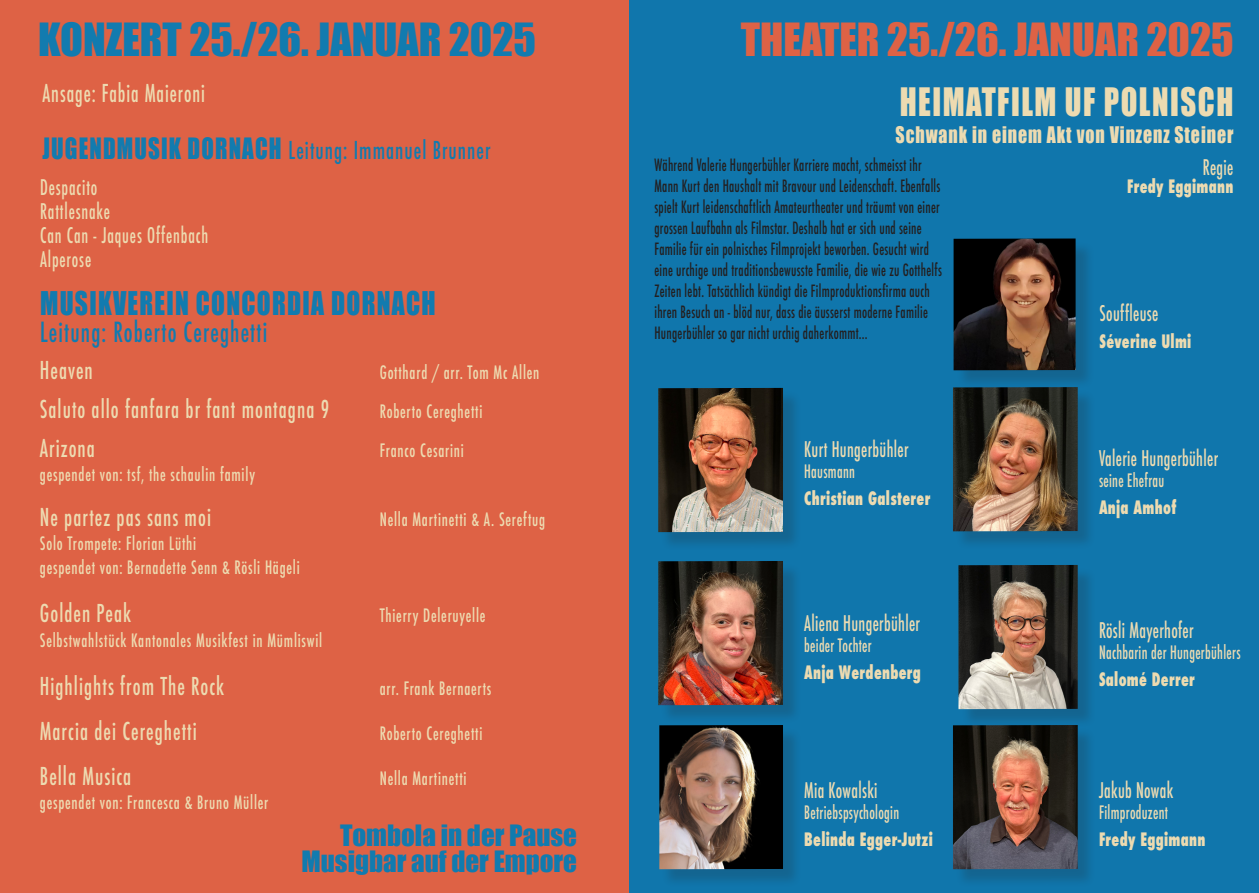
<style>
.page{position:relative;width:1259px;height:893px;background:#fff}
.page>*{position:absolute;margin:0;border:0;box-sizing:border-box;transform-origin:0 0}
.t1{font:42px "Impact";color:#127baf}
.t2{font:42px "Impact";color:#de6245}
.t3{font:36px "Impact";letter-spacing:.05em;color:#eddbb1;scale:.85 1}
.t4{font:30px "Impact";letter-spacing:.05em;color:#127baf;scale:.85 1}
.t5{font:27px "Impact";color:#117baf}
.t6{font:500 condensed 27px "Futura";letter-spacing:.05em;color:#127baf;scale:.85 1}
.t7{font:500 condensed 24px "Futura";letter-spacing:.05em;color:#eddbb1;scale:.85 1}
.t8{font:500 condensed 24px "Futura";letter-spacing:.05em;color:#127baf;scale:.85 1}
.t9{font:500 condensed 24px "Futura";letter-spacing:.05em;color:#eddbb1;scale:.8 1}
.t10{font:500 condensed 21px "Futura";letter-spacing:.02em;color:#eddbb1;scale:.8 1}
.t11{font:500 condensed 21px "Futura";letter-spacing:.05em;color:#eddbb1;scale:.8 1}
.t12{font:21px "Impact";letter-spacing:.05em;color:#eddbb1;scale:.85 1}
.t13{font:500 condensed 18px "Futura";letter-spacing:.05em;color:#eddbb1;scale:.85 1}
.t14{font:500 condensed 18px/27px "Futura";letter-spacing:.02em;color:#eddbb1;scale:.8 1}
.t15{font:800 condensed 18px/27px "Futura";letter-spacing:.02em;color:#eddbb1;scale:.8 1}
.t16{font:500 condensed 16.5px/21px "Futura";letter-spacing:.02em;color:#231f20;scale:.8 1}
.s1{font-family:"Impact";font-weight:400;font-stretch:normal;font-size:27px}
.s2{font-weight:500}
.s3{font-weight:800}
</style>
<div class="page">
<div style="left:0;top:0;width:629px;height:893px;background:#de6245"></div>
<div style="left:629px;top:0;width:630px;height:893px;background:#1076ac"></div>
<div style="left:660px;top:390px;width:141px;height:161px;background:#231f20;opacity:.2"></div>
<img style="left:658px;top:388px;width:125px;height:144px">
<div style="left:960px;top:567px;width:136px;height:161px;background:#231f20;opacity:.2"></div>
<img style="left:958px;top:565px;width:119px;height:144px">
<div style="left:955px;top:389px;width:141px;height:161px;background:#231f20;opacity:.2"></div>
<img style="left:953px;top:387px;width:124px;height:144px">
<div style="left:661px;top:727px;width:140px;height:161px;background:#231f20;opacity:.2"></div>
<img style="left:659px;top:725px;width:124px;height:144px">
<div style="left:660px;top:563px;width:141px;height:161px;background:#231f20;opacity:.2"></div>
<img style="left:658px;top:561px;width:125px;height:144px">
<div style="left:955px;top:727px;width:141px;height:161px;background:#231f20;opacity:.2"></div>
<img style="left:953px;top:725px;width:124px;height:144px">
<div style="left:956px;top:241px;width:138px;height:148px;background:#231f20;opacity:.2"></div>
<img style="left:953px;top:238px;width:122px;height:132px">
<p class="t1" style="left:38px;top:7px;width:499px">KONZERT 25./26. JANUAR 2025</p>
<p class="t9" style="left:43px;top:78px;width:205px">Ansage: Fabia Maieroni</p>
<p class="t8" style="left:43px;top:135px;width:528px"><span class="s1">JUGENDMUSIK DORNACH</span> Leitung: Immanuel Brunner</p>
<p class="t11" style="left:40px;top:174px;width:73px">Despacito</p>
<p class="t11" style="left:40px;top:198px;width:89px">Rattlesnake</p>
<p class="t11" style="left:40px;top:222px;width:212px">Can Can - Jaques Offenbach</p>
<p class="t11" style="left:40px;top:246px;width:65px">Alperose</p>
<p class="t4" style="left:40px;top:280px;width:467px">MUSIKVEREIN CONCORDIA DORNACH</p>
<p class="t6" style="left:40px;top:315px;width:269px">Leitung: Roberto Cereghetti</p>
<p class="t7" style="left:40px;top:355px;width:64px">Heaven</p>
<p class="t13" style="left:380px;top:361px;width:189px">Gotthard / arr. Tom Mc Allen</p>
<p class="t7" style="left:40px;top:394px;width:342px">Saluto allo fanfara br fant montagna 9</p>
<p class="t13" style="left:380px;top:400px;width:122px">Roberto Cereghetti</p>
<p class="t7" style="left:40px;top:433px;width:66px">Arizona</p>
<p class="t13" style="left:380px;top:439px;width:101px">Franco Cesarini</p>
<p class="t13" style="left:40px;top:463px;width:254px">gespendet von: tsf, the schaulin family</p>
<p class="t7" style="left:40px;top:502px;width:203px">Ne partez pas sans moi</p>
<p class="t13" style="left:380px;top:508px;width:196px">Nella Martinetti &amp; A. Sereftug</p>
<p class="t13" style="left:40px;top:532px;width:185px">Solo Trompete: Florian Lüthi</p>
<p class="t13" style="left:40px;top:556px;width:307px">gespendet von: Bernadette Senn &amp; Rösli Hägeli</p>
<p class="t7" style="left:40px;top:598px;width:109px">Golden Peak</p>
<p class="t13" style="left:380px;top:604px;width:126px">Thierry Deleruyelle</p>
<p class="t13" style="left:40px;top:628px;width:334px">Selbstwahlstück Kantonales Musikfest in Mümliswil</p>
<p class="t7" style="left:40px;top:670px;width:218px">Highlights from The Rock</p>
<p class="t13" style="left:380px;top:676px;width:133px">arr. Frank Bernaerts</p>
<p class="t7" style="left:40px;top:715px;width:186px">Marcia dei Cereghetti</p>
<p class="t13" style="left:380px;top:721px;width:122px">Roberto Cereghetti</p>
<p class="t7" style="left:40px;top:760px;width:109px">Bella Musica</p>
<p class="t13" style="left:380px;top:766px;width:104px">Nella Martinetti</p>
<p class="t13" style="left:40px;top:790px;width:270px">gespendet von: Francesca &amp; Bruno Müller</p>
<p class="t5" style="left:340px;top:815px;width:238px">Tombola in der Pause</p>
<p class="t5" style="left:301px;top:840px;width:277px">Musigbar auf der Empore</p>
<p class="t2" style="left:741px;top:7px;width:494px">THEATER 25./26. JANUAR 2025</p>
<p class="t3" style="left:899px;top:74px;width:394px">HEIMATFILM UF POLNISCH</p>
<p class="t12" style="left:895px;top:118px;width:399px">Schwank in einem Akt von Vinzenz Steiner</p>
<p class="t16" style="left:654px;top:155px;width:361px">Während Valerie Hungerbühler Karriere macht, schmeisst ihr Mann Kurt den Haushalt mit Bravour und Leidenschaft. Ebenfalls spielt Kurt leidenschaftlich Amateurtheater und träumt von einer grossen Laufbahn als Filmstar. Deshalb hat er sich und seine Familie für ein polnisches Filmprojekt beworben. Gesucht wird eine urchige und traditionsbewusste Familie, die wie zu Gotthelfs Zeiten lebt. Tatsächlich kündigt die Filmproduktionsfirma auch ihren Besuch an - blöd nur, dass die äusserst moderne Familie Hungerbühler so gar nicht urchig daherkommt...</p>
<p class="t10" style="left:804px;top:436px;width:132px">Kurt Hungerbühler</p>
<p class="t15" style="left:804px;top:458px;width:159px"><span class="s2">Hausmann<br></span>Christian Galsterer</p>
<p class="t10" style="left:804px;top:610px;width:146px">Aliena Hungerbühler</p>
<p class="t15" style="left:804px;top:632px;width:147px"><span class="s2">beider Tochter<br></span>Anja Werdenberg</p>
<p class="t10" style="left:804px;top:777px;width:93px">Mia Kowalski</p>
<p class="t14" style="left:804px;top:799px;width:162px">Betriebspsychologin<br><span class="s3">Belinda Egger-Jutzi</span></p>
<p class="t10" style="left:1203px;top:154px;width:40px">Regie</p>
<p class="t15" style="left:1127px;top:173px;width:134px">Fredy Eggimann</p>
<p class="t10" style="left:1099px;top:300px;width:75px">Souffleuse</p>
<p class="t15" style="left:1099px;top:328px;width:116px">Séverine Ulmi</p>
<p class="t10" style="left:1099px;top:444px;width:150px">Valerie Hungerbühler</p>
<p class="t14" style="left:1099px;top:466px;width:98px">seine Ehefrau<br><span class="s3">Anja Amhof</span></p>
<p class="t10" style="left:1099px;top:616px;width:120px">Rösli Mayerhofer</p>
<p class="t14" style="left:1099px;top:639px;width:179px">Nachbarin der Hungerbühlers<br><span class="s3">Salomé Derrer</span></p>
<p class="t10" style="left:1099px;top:777px;width:94px">Jakub Nowak</p>
<p class="t14" style="left:1099px;top:799px;width:88px">Filmproduzent</p>
<p class="t15" style="left:1099px;top:826px;width:134px">Fredy Eggimann</p>
</div>
